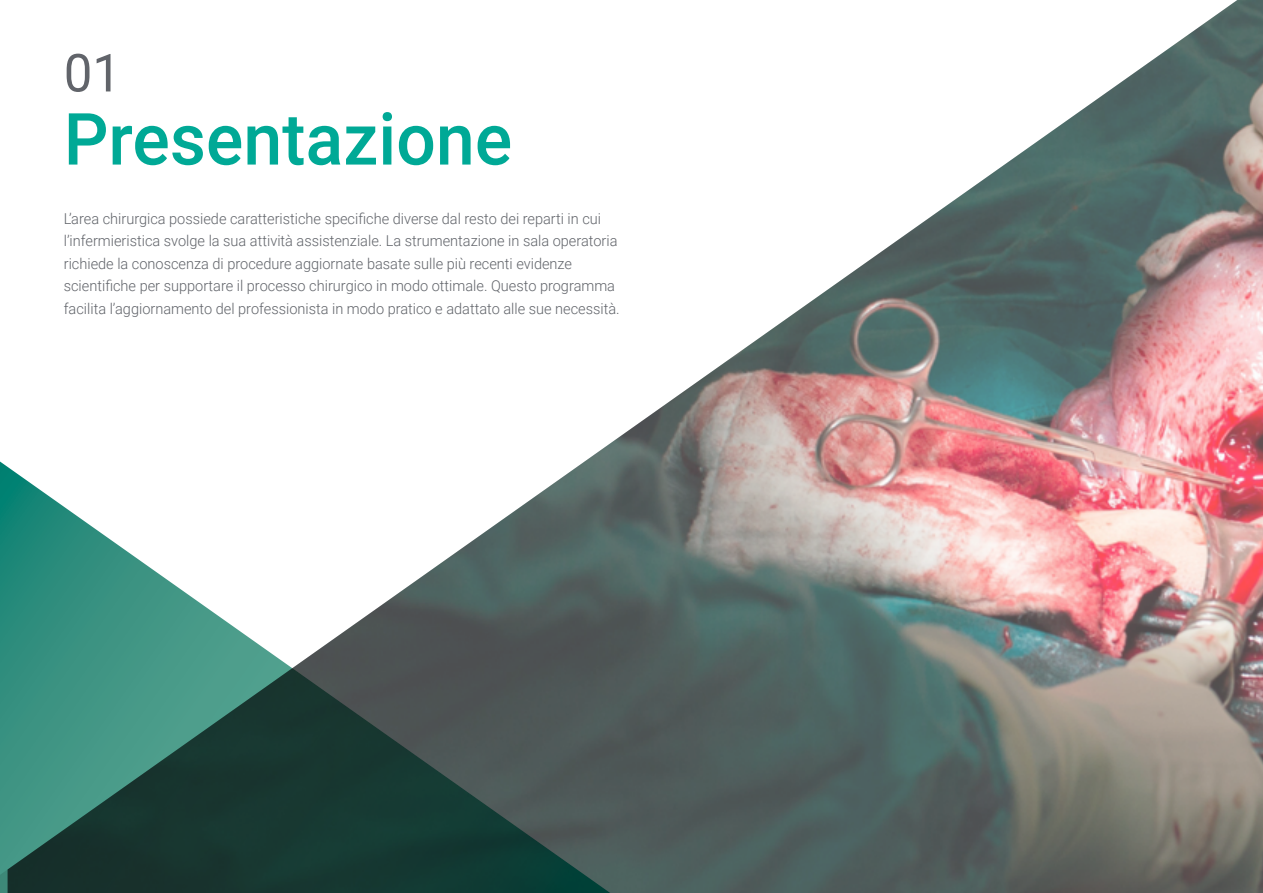
<style>
.page{position:relative;width:1263px;height:893px;background:#fff}
.page>*{position:absolute;margin:0;border:0;box-sizing:border-box;transform-origin:0 0}
.t1{font:500 72px "Roboto";color:#00a996}
.t2{font:52.5px "Roboto";color:#61646a}
.t3{font:300 15px/22.5px "Roboto";color:#61646a}
</style>
<div class="page">
<img style="left:606px;top:0;width:657px;height:893px">
<svg style="left:0;top:446px;width:640px;height:447px"></svg>
<h2 class="t2" style="left:64px;top:36px;width:59px">01</h2>
<h1 class="t1" style="left:64px;top:89px;width:450px">Presentazione</h1>
<p class="t3" style="left:64px;top:207px;width:557px">L’area chirurgica possiede caratteristiche specifiche diverse dal resto dei reparti in cui l’infermieristica svolge la sua attività assistenziale. La strumentazione in sala operatoria richiede la conoscenza di procedure aggiornate basate sulle più recenti evidenze scientifiche per supportare il processo chirurgico in modo ottimale. Questo programma facilita l’aggiornamento del professionista in modo pratico e adattato alle sue necessità.</p>
</div>
